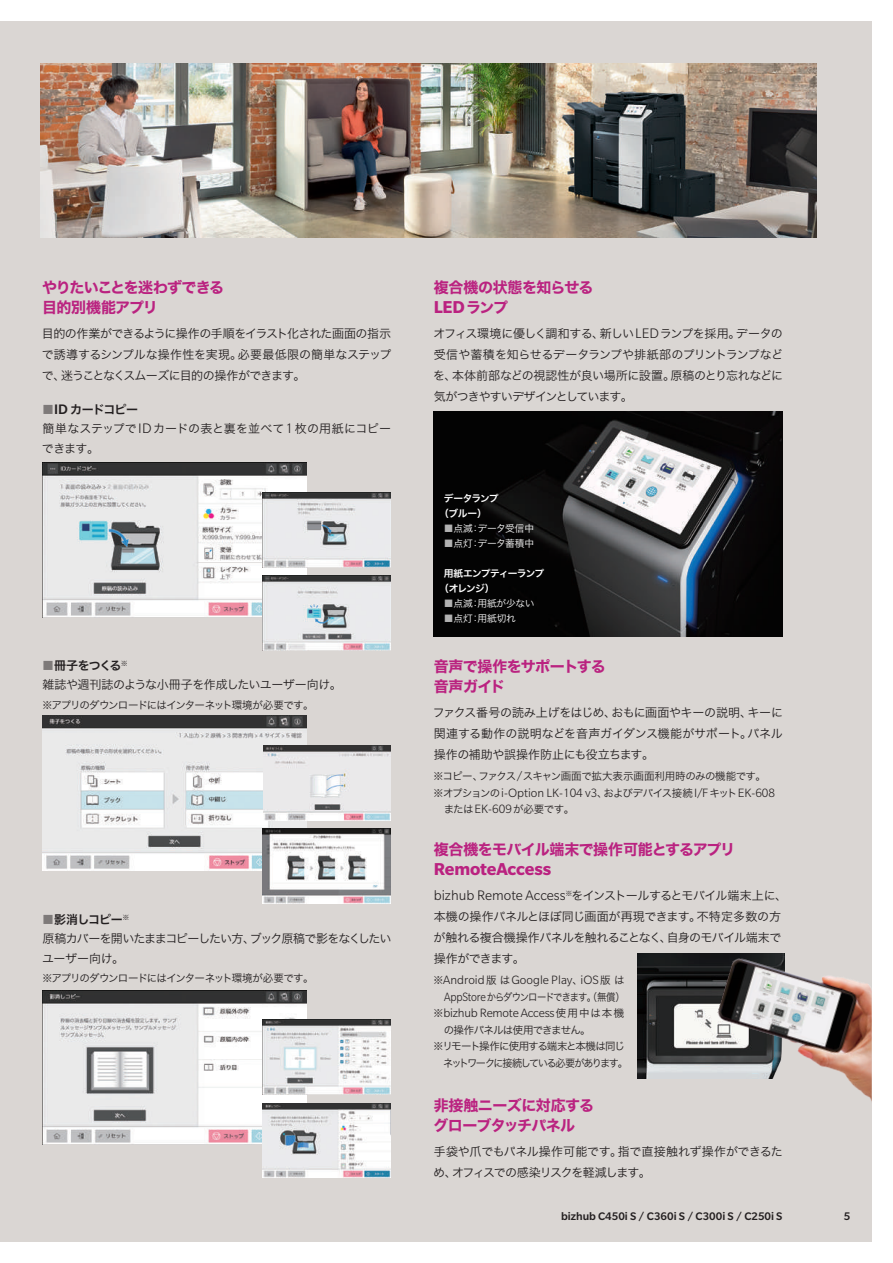
<style>
.page{position:relative;width:893px;height:1263px;background:#fff}
.page>*{position:absolute;margin:0;border:0;box-sizing:border-box;transform-origin:0 0}
.t1{font:700 18.75px "Slate Std";letter-spacing:-.01em;color:#ba2280}
.t2{font:15px/19.5px "Hiragino Sans W7";letter-spacing:-.04em;color:#ba2280}
.t3{font:300 13.2px "Slate Std";color:#231f20}
.t4{font:12px/21px "Hira Kaku Std N W3";letter-spacing:-.035em;color:#231f20;text-align:justify}
.t5{font:12px/19.5px "Hira Kaku Std N W3";letter-spacing:-.075em;color:#231f20}
.t6{font:12px/19.5px "Hira Kaku Std N W3";letter-spacing:-.005em;color:#231f20}
.t7{font:500 12px "Slate Std";color:#231f20}
.t8{font:12px "Hiragino Sans W6";letter-spacing:-.07em;color:#231f20}
.t9{font:10.5px "Hira Kaku Std N W3";letter-spacing:-.085em;color:#231f20}
.t10{font:10.5px "Hira Kaku Std N W3";letter-spacing:-.03em;color:#231f20}
.t11{font:10.5px "Hira Kaku Std N W3";letter-spacing:-.11em;color:#231f20;scale:.89 1}
.t12{font:10.5px "Hira Kaku Std N W3";letter-spacing:-.145em;color:#231f20}
.t13{font:10.5px "Hira Kaku Std N W3";letter-spacing:-.055em;color:#231f20}
.t14{font:9.75px "Hira Kaku Std N W3";letter-spacing:-.02em;color:#fff}
.t15{font:9.75px/15px "Hiragino Sans W6";letter-spacing:-.09em;color:#fff}
.t16{font:9.75px/15px "Hiragino Sans W6";letter-spacing:-.045em;color:#fff}
.s1{color:rgb(35 31 32/.5)}
.s2{font-family:"Slate Std";font-weight:500;font-size:15px}
.s3{font-family:"Slate Std";font-weight:300;font-size:15px}
.s4{font-family:"Hiragino Sans W7";font-weight:400;font-size:15px}
.s5{color:rgb(255 255 255/.7)}
.s6{font-family:"Slate Std";font-weight:300;font-size:13.2px}
.s7{font-family:"Hira Kaku Std N W3";font-weight:400;font-size:10.5px}
</style>
<div class="page">
<div style="left:0;top:21px;width:872px;height:1221px;background:#dad6d3"></div>
<img style="left:434px;top:412px;width:348px;height:225px">
<img style="left:43px;top:716px;width:263px;height:154px">
<img style="left:263px;top:746px;width:128px;height:74px">
<img style="left:263px;top:829px;width:127px;height:75px">
<img style="left:43px;top:990px;width:263px;height:155px">
<img style="left:263px;top:1019px;width:127px;height:75px">
<img style="left:263px;top:1103px;width:127px;height:75px">
<img style="left:43px;top:463px;width:263px;height:154px">
<img style="left:263px;top:492px;width:127px;height:75px">
<img style="left:263px;top:576px;width:127px;height:75px">
<img style="left:41px;top:64px;width:775px;height:174px">
<img style="left:637px;top:953px;width:59px;height:126px">
<img style="left:696px;top:953px;width:176px;height:149px">
<p class="t2" style="left:42px;top:278px;width:184px">やりたいことを迷わずできる目的別機能アプリ</p>
<p class="t4" style="left:42px;top:323px;width:351px">目的の作業ができるように操作の手順をイラスト化された画面の指示で誘導するシンプルな操作性を実現。必要最低限の簡単なステップで、迷うことなくスムーズに目的の操作ができます。</p>
<p class="t8" style="left:42px;top:398px;width:97px"><span class="s1">■</span><span class="s2">ID</span> カードコピー</p>
<p class="t6" style="left:42px;top:419px;width:351px">簡単なステップで<span class="s3">ID</span>カードの表と裏を並べて<span class="s3">1</span>枚の用紙にコピーできます。</p>
<p class="t8" style="left:42px;top:654px;width:87px"><span class="s1">■</span>冊子をつくる<sup>※</sup></p>
<p class="t4" style="left:43px;top:674px;width:301px">雑誌や週刊誌のような小冊子を作成したいユーザー向け。</p>
<p class="t9" style="left:42px;top:697px;width:273px">※アプリのダウンロードにはインターネット環境が必要です。</p>
<p class="t8" style="left:42px;top:908px;width:89px"><span class="s1">■</span>影消しコピー<sup>※</sup></p>
<p class="t5" style="left:42px;top:929px;width:351px">原稿カバーを開いたままコピーしたい方、ブック原稿で影をなくしたいユーザー向け。</p>
<p class="t9" style="left:42px;top:970px;width:273px">※アプリのダウンロードにはインターネット環境が必要です。</p>
<p class="t2" style="left:434px;top:278px;width:161px">複合機の状態を知らせる</p>
<h1 class="t1" style="left:434px;top:296px;width:76px">LED<span class="s4">ランプ</span></h1>
<p class="t4" style="left:433px;top:323px;width:351px">オフィス環境に優しく調和する、新しい<span class="s3">LED</span>ランプを採用。データの受信や蓄積を知らせるデータランプや排紙部のプリントランプなどを、本体前部などの視認性が良い場所に設置。原稿のとり忘れなどに気がつきやすいデザインとしています。</p>
<p class="t16" style="left:439px;top:491px;width:61px;text-indent:5px">データランプ（ブルー）</p>
<p class="t14" style="left:444px;top:521px;width:92px"><span class="s5">■</span>点滅：データ受信中</p>
<p class="t14" style="left:444px;top:536px;width:92px"><span class="s5">■</span>点灯：データ蓄積中</p>
<p class="t15" style="left:439px;top:566px;width:106px;text-indent:5px">用紙エンプティーランプ（オレンジ）</p>
<p class="t14" style="left:444px;top:596px;width:92px"><span class="s5">■</span>点滅：用紙が少ない</p>
<p class="t14" style="left:444px;top:611px;width:74px"><span class="s5">■</span>点灯：用紙切れ</p>
<p class="t2" style="left:434px;top:657px;width:173px">音声で操作をサポートする音声ガイド</p>
<p class="t4" style="left:433px;top:702px;width:352px">ファクス番号の読み上げをはじめ、おもに画面やキーの説明、キーに関連する動作の説明などを音声ガイダンス機能がサポート。パネル操作の補助や誤操作防止にも役立ちます。</p>
<p class="t10" style="left:433px;top:768px;width:334px">※コピー、ファクス<span class="s6">/</span>スキャン画面で拡大表示画面利用時のみの機能です。</p>
<p class="t3" style="left:433px;top:785px;width:343px"><span class="s7">※オプションの</span>i-Option LK-104 v3<span class="s7">、およびデバイス接続</span>I/F<span class="s7">キット</span>EK-608</p>
<p class="t13" style="left:434px;top:801px;width:142px">　または<span class="s6">EK-609</span>が必要です。</p>
<p class="t2" style="left:434px;top:840px;width:303px">複合機をモバイル端末で操作可能とするアプリ</p>
<h1 class="t1" style="left:434px;top:858px;width:119px">RemoteAccess</h1>
<p class="t4" style="left:433px;top:885px;width:355px;text-align:left"><span class="s3">bizhub Remote Access</span><sup>※</sup>をインストールするとモバイル端末上に、本機の操作パネルとほぼ同じ画面が再現できます。不特定多数の方が触れる複合機操作パネルを触れることなく、自身のモバイル端末で操作ができます。</p>
<p class="t3" style="left:433px;top:973px;width:193px"><span class="s7">※</span>Android<span class="s7">版は</span>Google Play<span class="s7">、</span>iOS<span class="s7">版は</span></p>
<p class="t11" style="left:444px;top:989px;width:204px"><span class="s6">AppStore</span>からダウンロードできます。（無償）</p>
<p class="t3" style="left:433px;top:1006px;width:192px"><span class="s7">※</span>bizhub Remote Access<span class="s7">使用中は本機</span></p>
<p class="t9" style="left:434px;top:1022px;width:158px">　の操作パネルは使用できません。</p>
<p class="t9" style="left:433px;top:1038px;width:193px">※リモート操作に使用する端末と本機は同じ</p>
<p class="t12" style="left:443px;top:1055px;width:186px">ネットワークに接続している必要があります。</p>
<p class="t2" style="left:433px;top:1096px;width:162px">非接触ニーズに対応するグローブタッチパネル</p>
<p class="t4" style="left:433px;top:1141px;width:351px">手袋や爪でもパネル操作可能です。指で直接触れず操作ができるため、オフィスでの感染リスクを軽減します。</p>
<p class="t7" style="left:561px;top:1210px;width:223px">bizhub C450i S / C360i S / C300i S / C250i S</p>
<p class="t7" style="left:844px;top:1210px;width:8px">5</p>
</div>
